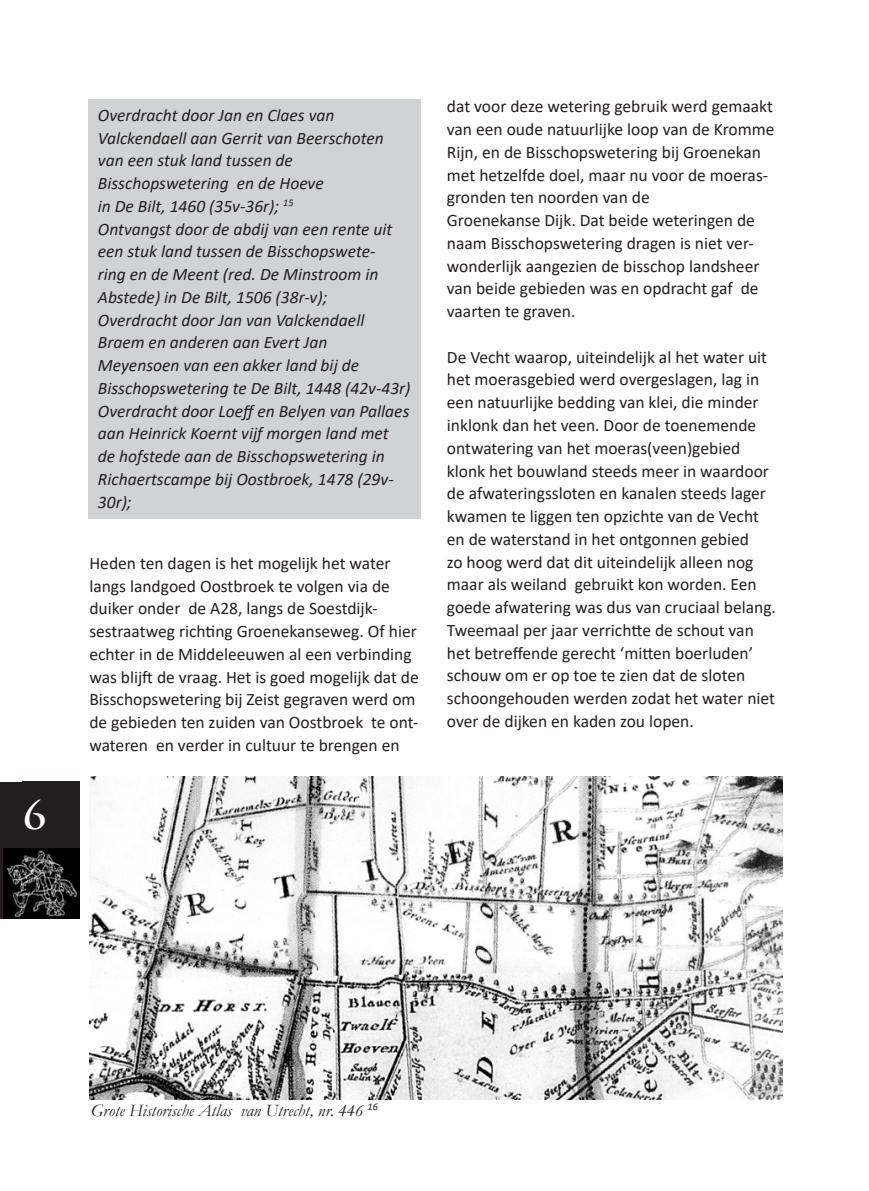
<style>
.page{position:relative;width:869px;height:1191px;background:#fff}
.page>*{position:absolute;margin:0;border:0;box-sizing:border-box;transform-origin:0 0}
.t1{font:700 39.38px "Charlemagne Std";color:#fff}
.t2{font:17.5px/22.8px "Calibri";color:#231f20}
.t3{font:italic 17.5px/22.8px "Calibri";color:#231f20}
.t4{font:italic 17.5px "Garamond";color:#231f20}
</style>
<div class="page">
<div style="left:0;top:781px;width:29px;height:137px;background:#231f20"></div>
<div style="left:22px;top:781px;width:57px;height:84px;background:#231f20"></div>
<img style="left:4px;top:848px;width:75px;height:70px">
<img style="left:89px;top:776px;width:693px;height:323px">
<div style="left:88px;top:99px;width:332px;height:420px;background:#d1d2d4"></div>
<h1 class="t1" style="left:22px;top:792px;width:26px">6</h1>
<p class="t3" style="left:98px;top:103px;width:238px">Overdracht door Jan en Claes van</p>
<p class="t3" style="left:98px;top:126px;width:287px">Valckendaell aan Gerrit van Beerschoten</p>
<p class="t3" style="left:98px;top:148px;width:196px">van een stuk land tussen de</p>
<p class="t3" style="left:98px;top:171px;width:296px">Bisschopswetering en de Hoeve<br>in De Bilt, 1460 (35v-36r); <sup>15<br></sup>Ontvangst door de abdij van een rente uit</p>
<p class="t3" style="left:98px;top:239px;width:282px">een stuk land tussen de Bisschopswete&shy;ring en de Meent (red. De Minstroom in<br>Abstede) in De Bilt, 1506 (38r-v);</p>
<p class="t3" style="left:98px;top:308px;width:268px">Overdracht door Jan van Valckendaell</p>
<p class="t3" style="left:98px;top:330px;width:231px">Braem en anderen aan Evert Jan</p>
<p class="t3" style="left:98px;top:353px;width:263px">Meyensoen van een akker land bij de</p>
<p class="t3" style="left:98px;top:376px;width:314px">Bisschopswetering te De Bilt, 1448 (42v-43r)</p>
<p class="t3" style="left:98px;top:399px;width:313px">Overdracht door Loeffen Belyen van Pallaes</p>
<p class="t3" style="left:98px;top:421px;width:292px">aan Heinrick Koernt vijf morgen land met</p>
<p class="t3" style="left:98px;top:444px;width:288px">de hofstede aan de Bisschopswetering in</p>
<p class="t3" style="left:98px;top:467px;width:297px">Richaertscampe bij Oostbroek, 1478 (29v-<br>30r);</p>
<p class="t2" style="left:89px;top:551px;width:331px">Heden ten dagen is het mogelijk het water langs landgoed Oostbroek te volgen via de duiker onder de A28, langs de Soestdijk&shy;sestraatweg richting Groenekanseweg. Of hier echter in de Middeleeuwen al een verbinding was blijft de vraag. Het is goed mogelijk dat de Bisschopswetering bij Zeist gegraven werd om de gebieden ten zuiden van Oostbroek te ont&shy;wateren en verder in cultuur te brengen en</p>
<p class="t2" style="left:446px;top:95px;width:329px">dat voor deze wetering gebruik werd gemaakt van een oude natuurlijke loop van de Kromme Rijn, en de Bisschopswetering bij Groenekan met hetzelfde doel, maar nu voor de moeras&shy;gronden ten noorden van de</p>
<p class="t2" style="left:446px;top:208px;width:314px">Groenekanse Dijk. Dat beide weteringen de naam Bisschopswetering dragen is niet ver&shy;wonderlijk aangezien de bisschop landsheer van beide gebieden was en opdracht gaf de vaarten te graven.</p>
<p class="t2" style="left:446px;top:345px;width:330px">De Vecht waarop, uiteindelijk al het water uit het moerasgebied werd overgeslagen, lag in een natuurlijke bedding van klei, die minder inklonk dan het veen. Door de toenemende ontwatering van het moeras(veen)gebied klonk het bouwland steeds meer in waardoor de afwateringssloten en kanalen steeds lager kwamen te liggen ten opzichte van de Vecht en de waterstand in het ontgonnen gebied<br>zo hoog werd dat dit uiteindelijk alleen nog maar als weiland gebruikt kon worden. Een goede afwatering was dus van cruciaal belang.<br>Tweemaal per jaar verrichtte de schout van het betreffende gerecht ‘mitten boerluden’ schouw om er op toe te zien dat de sloten schoongehouden werden zodat het water niet over de dijken en kaden zou lopen.</p>
<p class="t4" style="left:91px;top:1098px;width:288px">Grote Historische Atlas van Utrecht, nr. 446 <sup>16</sup></p>
</div>
